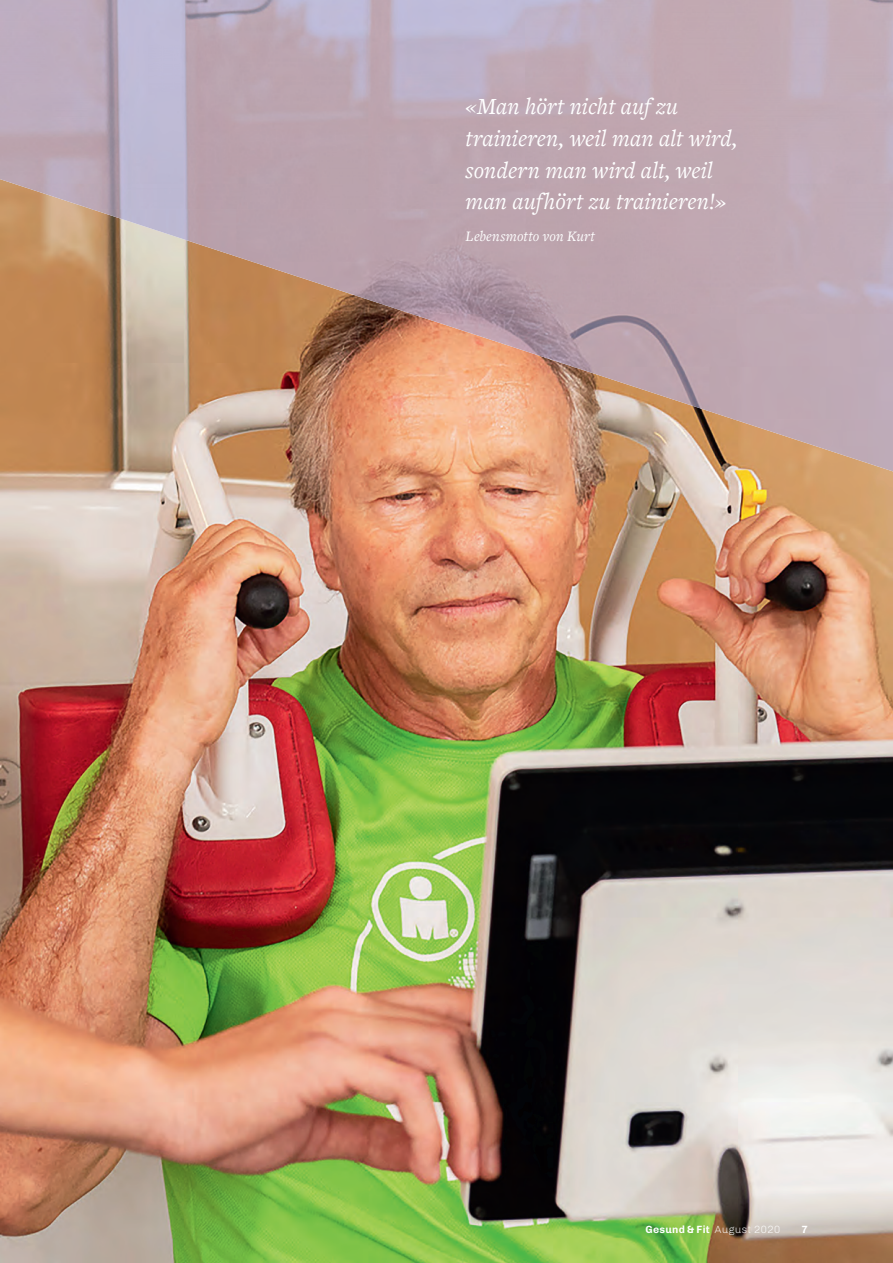
<style>
.page{position:relative;width:893px;height:1263px;background:#fff}
.page>*{position:absolute;margin:0;border:0;box-sizing:border-box;transform-origin:0 0}
.t1{font:italic 24px/32px "Freight Text Pro";color:#fff}
.t2{font:italic 15px "Freight Text Pro";letter-spacing:.01em;color:#fff}
.t3{font:700 10.5px "Chivo";letter-spacing:.025em;color:#fff}
.s1{font-weight:300}
</style>
<div class="page">
<img style="left:0;top:210px;width:893px;height:1053px">
<img style="left:0;top:0;width:525px;height:210px">
<img style="left:525px;top:0;width:368px;height:314px">
<img style="left:92px;top:209px;width:434px;height:53px">
<img style="left:252px;top:262px;width:274px;height:53px">
<img style="left:412px;top:314px;width:481px;height:53px">
<img style="left:573px;top:367px;width:320px;height:53px">
<img style="left:733px;top:419px;width:160px;height:52px">
<p class="t1" style="left:466px;top:89px;width:273px">«Man hört nicht auf zu trainieren, weil man alt wird, sondern man wird alt, weil man aufhört zu trainieren!»</p>
<p class="t2" style="left:466px;top:227px;width:131px">Lebensmotto von Kurt</p>
<p class="t3" style="left:645px;top:1223px;width:136px">Gesund &amp; Fit <span class="s1">August 2020</span></p>
<p class="t3" style="left:801px;top:1223px;width:8px">7</p>
</div>
